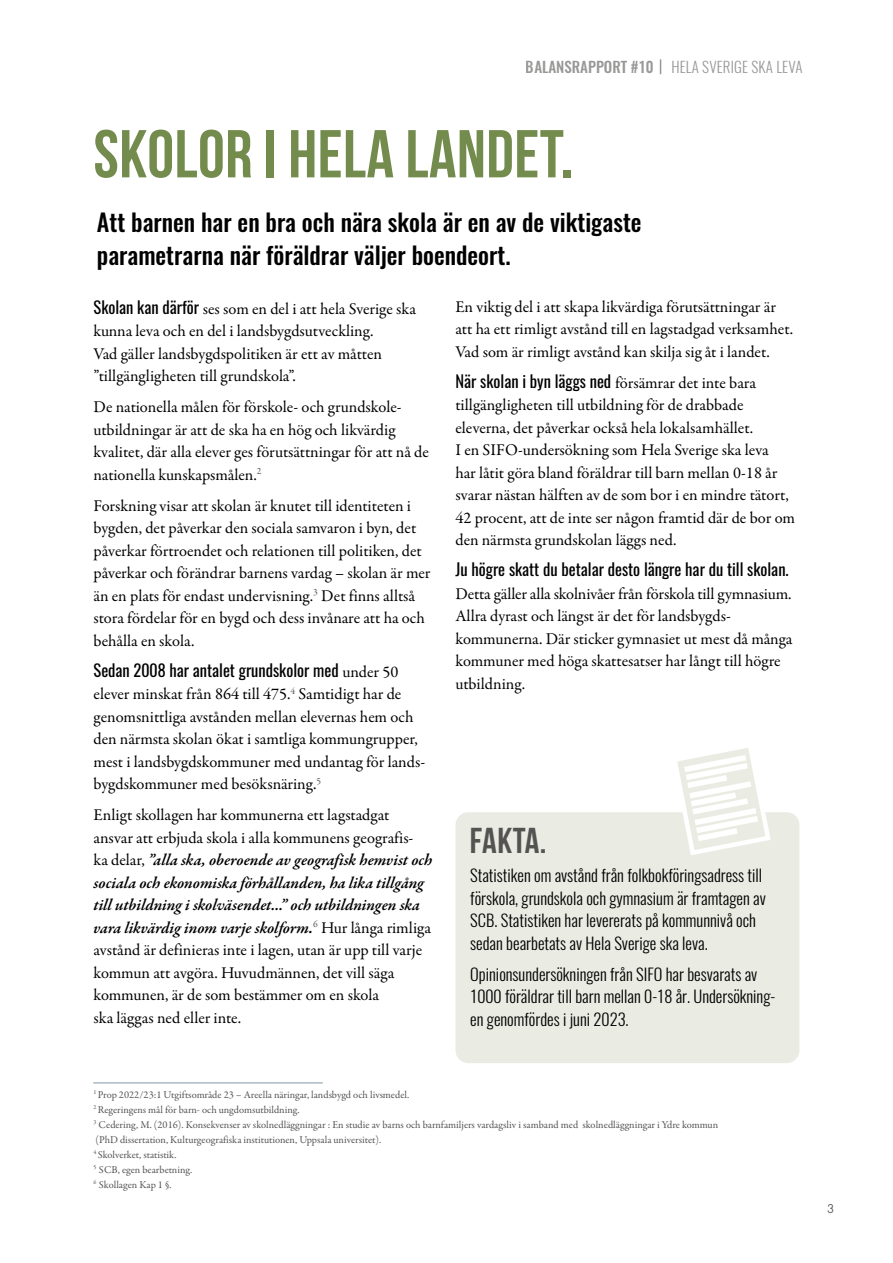
<style>
.page{position:relative;width:893px;height:1263px;background:#fff}
.page>*{position:absolute;margin:0;border:0;box-sizing:border-box;transform-origin:0 0}
.t1{font:700 67.5px "Bebas Neue";letter-spacing:.01em;color:#738b4d}
.t2{font:36px "Bebas Neue";letter-spacing:.005em;color:#545352}
.t3{font:500 24px/33px "Oswald";color:#000}
.t4{font:16.5px/22.5px "Garamond Premr Pro";color:#000}
.t5{font:300 16.5px/22.5px "Oswald";color:#000}
.t6{font:16.5px "Oswald";color:#000}
.t7{font:300 15px "Oswald";letter-spacing:.01em;color:#545352}
.t8{font:300 12px "F37 Ginger";color:#545352}
.t9{font:10.5px/15px "Garamond Premr Pro";color:#545352}
.s1{font-weight:500}
.s2{font-family:"Oswald"}
.s3{font-family:"Garamond Premr Pro"}
.s4{font-weight:600;font-style:italic}
</style>
<div class="page">
<svg style="left:660px;top:59px;width:1px;height:15px"></svg>
<hr style="left:93px;top:1082px;width:230px;height:1px;background:#7f9aa3">
<div style="left:455px;top:812px;width:344px;height:251px;background:#eaece3;border-radius:13px"></div>
<svg style="left:677px;top:748px;width:94px;height:107px"></svg>
<p class="t7" style="left:526px;top:54px;width:278px"><span class="s1">BALANSRAPPORT #10</span> HELA SVERIGE SKA LEVA</p>
<h1 class="t1" style="left:94px;top:117px;width:481px">SKOLOR I HELA LANDET.</h1>
<h3 class="t3" style="left:97px;top:207px;width:546px">Att barnen har en bra och nära skola är en av de viktigaste parametrarna när föräldrar väljer boendeort.</h3>
<p class="t4" style="left:94px;top:297px;width:324px"><span class="s2">Skolan kan därför</span> ses som en del i att hela Sverige ska kunna leva och en del i landsbygdsutveckling.<br>Vad gäller landsbygdspolitiken är ett av måtten ”tillgängligheten till grundskola”.</p>
<p class="t4" style="left:94px;top:396px;width:337px">De nationella målen för förskole- och grundskole&shy;utbildningar är att de ska ha en hög och likvärdig kvalitet, där alla elever ges förutsättningar för att nå de nationella kunskapsmålen.<sup>2</sup></p>
<p class="t4" style="left:94px;top:494px;width:338px">Forskning visar att skolan är knutet till identiteten i bygden, det påverkar den sociala samvaron i byn, det påverkar förtroendet och relationen till politiken, det påverkar och förändrar barnens vardag – skolan är mer än en plats för endast undervisning.<sup>3</sup> Det finns alltså stora fördelar för en bygd och dess invånare att ha och behålla en skola.</p>
<p class="t6" style="left:94px;top:655px;width:306px">Sedan 2008 har antalet grundskolor med <span class="s3">under 50</span></p>
<p class="t4" style="left:94px;top:683px;width:333px">elever minskat från 864 till 475.<sup>4</sup> Samtidigt har de genomsnittliga avstånden mellan elevernas hem och den närmsta skolan ökat i samtliga kommungrupper, mest i landsbygdskommuner med undantag för lands&shy;bygdskommuner med besöksnäring.<sup>5</sup></p>
<p class="t4" style="left:94px;top:804px;width:340px">Enligt skollagen har kommunerna ett lagstadgat ansvar att erbjuda skola i alla kommunens geografis-<br>ka delar, <span class="s4">”alla ska, oberoende av geografisk hemvist och sociala och ekonomiska förhållanden, ha lika tillgång till utbildning i skolväsendet…” och utbildningen ska vara likvärdig inom varje skolform.</span><sup>6</sup> Hur långa rimliga avstånd är definieras inte i lagen, utan är upp till varje kommun att avgöra. Huvudmännen, det vill säga kommunen, är de som bestämmer om en skola<br>ska läggas ned eller inte.</p>
<p class="t4" style="left:455px;top:296px;width:339px">En viktig del i att skapa likvärdiga förutsättningar är att ha ett rimligt avstånd till en lagstadgad verksamhet.<br>Vad som är rimligt avstånd kan skilja sig åt i landet.</p>
<p class="t6" style="left:455px;top:366px;width:302px">När skolan i byn läggs ned <span class="s3">försämrar det inte bara</span></p>
<p class="t4" style="left:455px;top:394px;width:341px">tillgängligheten till utbildning för de drabbade eleverna, det påverkar också hela lokalsamhället.<br>I en SIFO-undersökning som Hela Sverige ska leva<br>har låtit göra bland föräldrar till barn mellan 0-18 år svarar nästan hälften av de som bor i en mindre tätort, 42 procent, att de inte ser någon framtid där de bor om den närmsta grundskolan läggs ned.</p>
<p class="t6" style="left:455px;top:555px;width:335px">Ju högre skatt du betalar desto längre har du till skolan.</p>
<p class="t4" style="left:455px;top:583px;width:339px">Detta gäller alla skolnivåer från förskola till gymnasium.<br>Allra dyrast och längst är det för landsbygds&shy;kommunerna. Där sticker gymnasiet ut mest då många kommuner med höga skattesatser har långt till högre utbildning.</p>
<h2 class="t2" style="left:470px;top:820px;width:78px">FAKTA.</h2>
<p class="t5" style="left:470px;top:862px;width:297px">Statistiken om avstånd från folkbokföringsadress till förskola, grundskola och gymnasium är framtagen av SCB. Statistiken har levererats på kommunnivå och sedan bearbetats av Hela Sverige ska leva.</p>
<p class="t5" style="left:470px;top:961px;width:307px">Opinionsundersökningen från SIFO har besvarats av<br>1000 föräldrar till barn mellan 0-18 år. Undersökning&shy;en genomfördes i juni 2023.</p>
<p class="t9" style="left:94px;top:1087px;width:626px"><sup>1</sup> Prop 2022/23:1 Utgiftsområde 23 – Areella näringar, landsbygd och livsmedel.<br><sup>2</sup> Regeringens mål för barn- och ungdomsutbildning.<br><sup>3</sup> Cedering, M. (2016). Konsekvenser av skolnedläggningar : En studie av barns och barnfamiljers vardagsliv i samband med skolnedläggningar i Ydre kommun (PhD dissertation, Kulturgeografiska institutionen, Uppsala universitet).<br><sup>4</sup> Skolverket, statistik.<br><sup>5</sup> SCB, egen bearbetning.<br><sup>6</sup> Skollagen Kap 1 §.</p>
<p class="t8" style="left:827px;top:1201px;width:8px">3</p>
</div>
